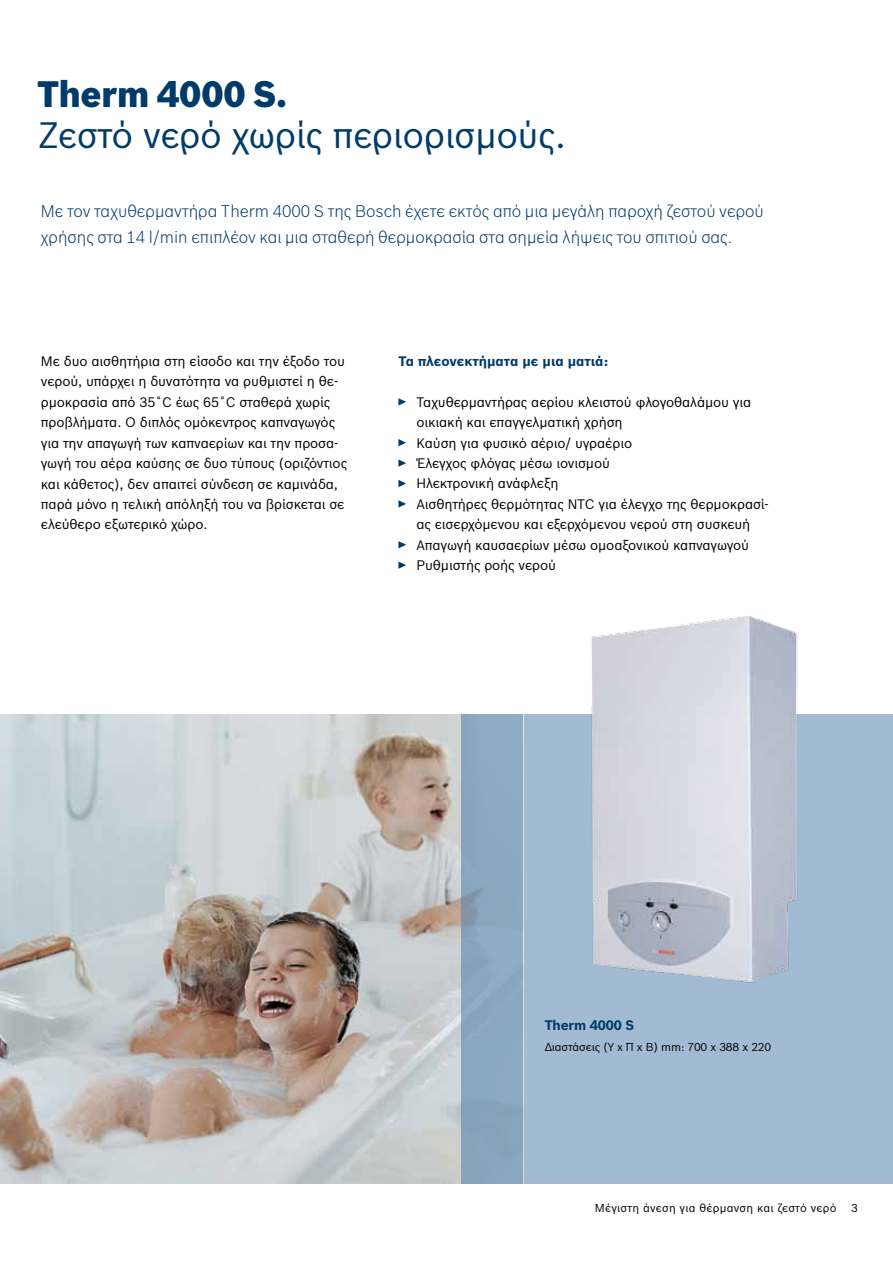
<style>
.page{position:relative;width:893px;height:1263px;background:#fff}
.page>*{position:absolute;margin:0;border:0;box-sizing:border-box;transform-origin:0 0}
.t1{font:36px "Bosch Sans";letter-spacing:-.015em;color:#003b6a}
.t2{font:900 36px "Bosch Sans";letter-spacing:-.005em;color:#003b6a}
.t3{font:300 16.5px/25.5px "Bosch Sans";color:#003b6a}
.t4{font:13.5px/20.4px "Bosch Sans";letter-spacing:-.01em;color:#000}
.t5{font:700 13.5px "Bosch Sans";color:#003b6a}
.t6{font:11.25px "Bosch Sans";letter-spacing:.015em;color:#000}
.t7{font:11.25px "Bosch Sans";letter-spacing:-.015em;color:#000}
</style>
<div class="page">
<div style="left:461px;top:714px;width:432px;height:470px;background:#a2bad2"></div>
<img style="left:0;top:714px;width:462px;height:470px">
<div style="left:462px;top:714px;width:61px;height:470px;background:#8ba7c1"></div>
<svg style="left:398px;top:398px;width:8px;height:7px"></svg>
<svg style="left:398px;top:439px;width:8px;height:7px"></svg>
<svg style="left:398px;top:459px;width:8px;height:8px"></svg>
<svg style="left:398px;top:480px;width:8px;height:7px"></svg>
<svg style="left:398px;top:500px;width:8px;height:8px"></svg>
<svg style="left:398px;top:541px;width:8px;height:7px"></svg>
<svg style="left:398px;top:561px;width:8px;height:8px"></svg>
<img style="left:523px;top:616px;width:275px;height:417px">
<h1 class="t2" style="left:37px;top:72px;width:251px">Therm 4000 S.</h1>
<h1 class="t1" style="left:38px;top:113px;width:529px">Ζεστό νερό χωρίς περιορισμούς.</h1>
<p class="t3" style="left:41px;top:198px;width:724px">Με τον ταχυθερμαντήρα Therm 4000 S της Bosch έχετε εκτός από μια μεγάλη παροχή ζεστού νερού χρήσης στα 14 l/min επιπλέον και μια σταθερή θερμοκρασία στα σημεία λήψεις του σπιτιού σας.</p>
<p class="t4" style="left:41px;top:351px;width:308px">Με δυο αισθητήρια στη είσοδο και την έξοδο του νερού, υπάρχει η δυνατότητα να ρυθμιστεί η θε&shy;ρμοκρασία από 35˚C έως 65˚C σταθερά χωρίς προβλήματα. Ο διπλός ομόκεντρος καπναγωγός για την απαγωγή των καπναερίων και την προσα&shy;γωγή του αέρα καύσης σε δυο τύπους (οριζόντιος και κάθετος), δεν απαιτεί σύνδεση σε καμινάδα, παρά μόνο η τελική απόληξή του να βρίσκεται σε ελεύθερο εξωτερικό χώρο.</p>
<p class="t5" style="left:398px;top:353px;width:211px">Τα πλεονεκτήματα με μια ματιά:</p>
<p class="t4" style="left:416px;top:392px;width:354px">Ταχυθερμαντήρας αερίου κλειστού φλογοθαλάμου για οικιακή και επαγγελματική χρήση<br>Καύση για φυσικό αέριο/ υγραέριο<br>Έλεγχος φλόγας μέσω ιονισμού<br>Ηλεκτρονική ανάφλεξη<br>Αισθητήρες θερμότητας ΝΤC για έλεγχο της θερμοκρασί&shy;ας εισερχόμενου και εξερχόμενου νερού στη συσκευή Απαγωγή καυσαερίων μέσω ομοαξονικού καπναγωγού Ρυθμιστής ροής νερού</p>
<p class="t5" style="left:545px;top:1017px;width:91px">Therm 4000 S</p>
<p class="t7" style="left:545px;top:1039px;width:228px">Διαστάσεις (Y x Π x Β) mm: 700 x 388 x 220</p>
<p class="t6" style="left:595px;top:1201px;width:243px">Μέγιστη άνεση για θέρμανση και ζεστό νερό</p>
<p class="t6" style="left:851px;top:1201px;width:8px">3</p>
</div>
